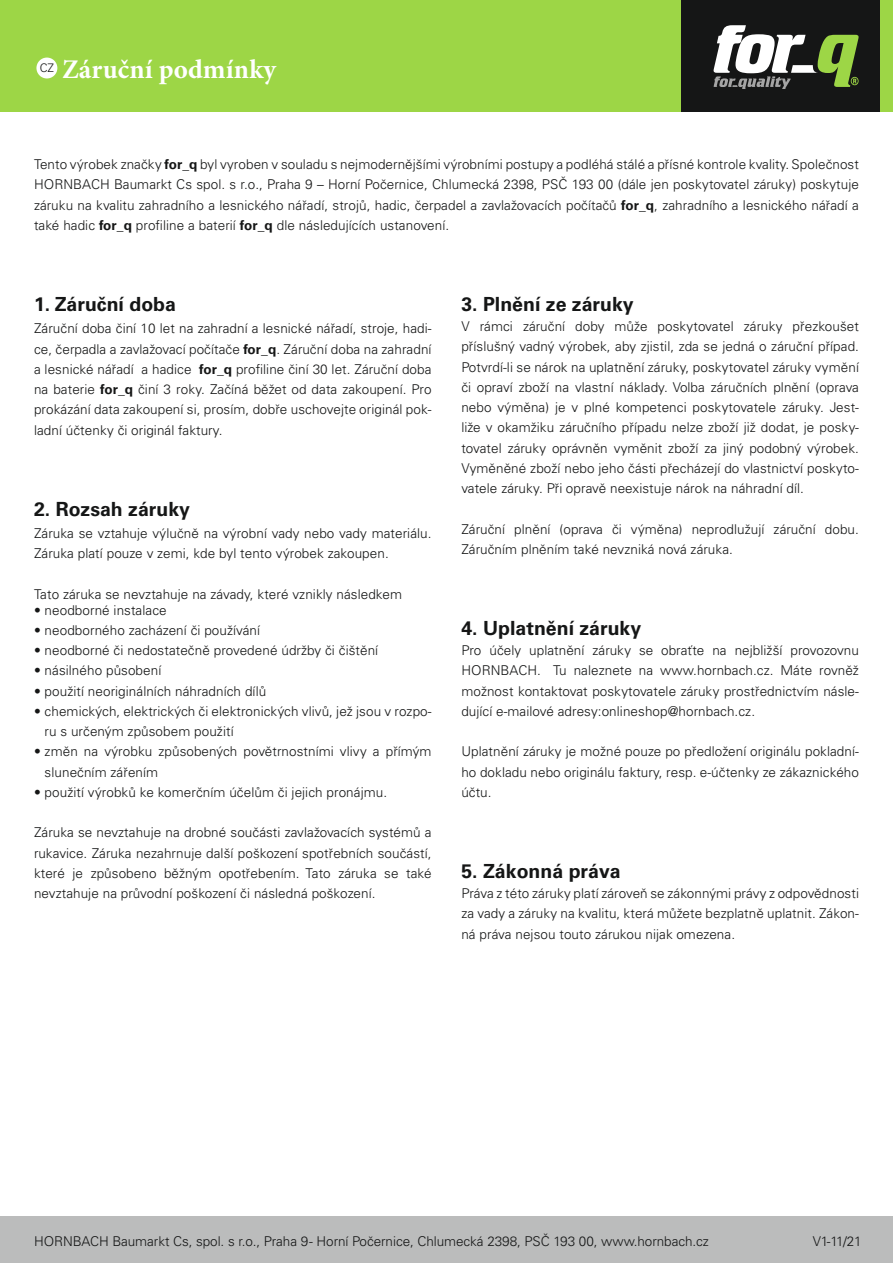
<style>
.page{position:relative;width:893px;height:1263px;background:#fff}
.page>*{position:absolute;margin:0;border:0;box-sizing:border-box;transform-origin:0 0}
.t1{font:700 27px "Minion Pro";letter-spacing:.005em;color:#fff}
.t2{font:700 19.5px "Univers LT Pro 65";color:#151616}
.t3{font:300 13.5px/20.2px "Univers LT Pro 45";letter-spacing:.005em;color:#151616;text-align:justify}
.t4{font:300 11.85px "Univers LT Pro 45";color:#151616}
.s1{font-family:"Univers LT Pro 65";font-weight:700}
</style>
<div class="page">
<div style="left:676px;top:0;width:217px;height:112px;background:#151616"></div>
<div style="left:0;top:0;width:681px;height:112px;background:#9dd646"></div>
<div style="left:880px;top:0;width:13px;height:112px;background:#9dd646"></div>
<svg style="left:714px;top:25px;width:145px;height:64px"></svg>
<div style="left:0;top:1216px;width:893px;height:47px;background:#bbbcbc"></div>
<div style="left:36px;top:58px;width:21px;height:20px;background:#fff;border-radius:50%"></div>
<p class="t4" style="left:40px;top:60px;width:16px">CZ</p>
<h1 class="t1" style="left:62px;top:50px;width:215px">Záruční podmínky</h1>
<p class="t3" style="left:34px;top:154px;width:826px">Tento výrobek značky <span class="s1">for_q</span> byl vyroben v souladu s nejmodernějšími výrobními postupy a podléhá stálé a přísné kontrole kvality. Společnost HORNBACH Baumarkt Cs spol. s r.o., Praha 9 – Horní Počernice, Chlumecká 2398, PSČ 193 00 (dále jen poskytovatel záruky) poskytuje záruku na kvalitu zahradního a lesnického nářadí, strojů, hadic, čerpadel a zavlažovacích počítačů <span class="s1">for_q</span>, zahradního a lesnického nářadí a také hadic <span class="s1">for_q</span> profiline a baterií <span class="s1">for_q</span> dle následujících ustanovení.</p>
<h2 class="t2" style="left:34px;top:290px;width:144px">1. Záruční doba</h2>
<p class="t3" style="left:34px;top:318px;width:399px">Záruční doba činí 10 let na zahradní a lesnické nářadí, stroje, hadi&shy;ce, čerpadla a zavlažovací počítače <span class="s1">for_q</span>. Záruční doba na zahradní a lesnické nářadí a hadice <span class="s1">for_q</span> profiline činí 30 let. Záruční doba na baterie <span class="s1">for_q</span> činí 3 roky. Začíná běžet od data zakoupení. Pro prokázání data zakoupení si, prosím, dobře uschovejte originál pok&shy;ladní účtenky či originál faktury.</p>
<h2 class="t2" style="left:34px;top:495px;width:158px">2. Rozsah záruky</h2>
<p class="t3" style="left:34px;top:523px;width:399px">Záruka se vztahuje výlučně na výrobní vady nebo vady materiálu.<br>Záruka platí pouze v zemi, kde byl tento výrobek zakoupen.</p>
<p class="t3" style="left:34px;top:584px;width:370px">Tato záruka se nevztahuje na závady, které vznikly následkem</p>
<p class="t3" style="left:34px;top:599px;width:134px">• neodborné instalace</p>
<p class="t3" style="left:34px;top:620px;width:228px">• neodborného zacházení či používání</p>
<p class="t3" style="left:34px;top:640px;width:346px">• neodborné či nedostatečně provedené údržby či čištění</p>
<p class="t3" style="left:34px;top:660px;width:129px">• násilného působení</p>
<p class="t3" style="left:34px;top:680px;width:234px">• použití neoriginálních náhradních dílů</p>
<p class="t3" style="left:45px;top:701px;width:388px;text-indent:-11px">• chemických, elektrických či elektronických vlivů, jež jsou v rozpo&shy;ru s určeným způsobem použití</p>
<p class="t3" style="left:45px;top:741px;width:388px;text-indent:-11px">• změn na výrobku způsobených povětrnostními vlivy a přímým slunečním zářením</p>
<p class="t3" style="left:34px;top:782px;width:355px">• použití výrobků ke komerčním účelům či jejich pronájmu.</p>
<p class="t3" style="left:34px;top:822px;width:399px">Záruka se nevztahuje na drobné součásti zavlažovacích systémů a rukavice. Záruka nezahrnuje další poškození spotřebních součástí, které je způsobeno běžným opotřebením. Tato záruka se také nevztahuje na průvodní poškození či následná poškození.</p>
<h2 class="t2" style="left:461px;top:290px;width:174px">3. Plnění ze záruky</h2>
<p class="t3" style="left:461px;top:316px;width:399px">V rámci záruční doby může poskytovatel záruky přezkoušet příslušný vadný výrobek, aby zjistil, zda se jedná o záruční případ.<br>Potvrdí-li se nárok na uplatnění záruky, poskytovatel záruky vymění či opraví zboží na vlastní náklady. Volba záručních plnění (oprava nebo výměna) je v plné kompetenci poskytovatele záruky. Jest&shy;liže v okamžiku záručního případu nelze zboží již dodat, je posky&shy;tovatel záruky oprávněn vyměnit zboží za jiný podobný výrobek.<br>Vyměněné zboží nebo jeho části přecházejí do vlastnictví poskyto&shy;vatele záruky. Při opravě neexistuje nárok na náhradní díl.</p>
<p class="t3" style="left:461px;top:518px;width:399px">Záruční plnění (oprava či výměna) neprodlužují záruční dobu.<br>Záručním plněním také nevzniká nová záruka.</p>
<h2 class="t2" style="left:461px;top:614px;width:181px">4. Uplatnění záruky</h2>
<p class="t3" style="left:461px;top:640px;width:399px">Pro účely uplatnění záruky se obraťte na nejbližší provozovnu HORNBACH. Tu naleznete na www.hornbach.cz. Máte rovněž možnost kontaktovat poskytovatele záruky prostřednictvím násle&shy;dující e-mailové adresy:onlineshop@hornbach.cz.</p>
<p class="t3" style="left:461px;top:741px;width:399px">Uplatnění záruky je možné pouze po předložení originálu pokladní&shy;ho dokladu nebo originálu faktury, resp. e-účtenky ze zákaznického účtu.</p>
<h2 class="t2" style="left:461px;top:857px;width:161px">5. Zákonná práva</h2>
<p class="t3" style="left:461px;top:883px;width:399px">Práva z této záruky platí zároveň se zákonnými právy z odpovědnosti za vady a záruky na kvalitu, která můžete bezplatně uplatnit. Zákon&shy;ná práva nejsou touto zárukou nijak omezena.</p>
<p class="t3" style="left:34px;top:1231px;width:676px">HORNBACH Baumarkt Cs, spol. s r.o., Praha 9 - Horní Počernice, Chlumecká 2398, PSČ 193 00, www.hornbach.cz</p>
<p class="t3" style="left:813px;top:1231px;width:50px">V1-11/21</p>
</div>
